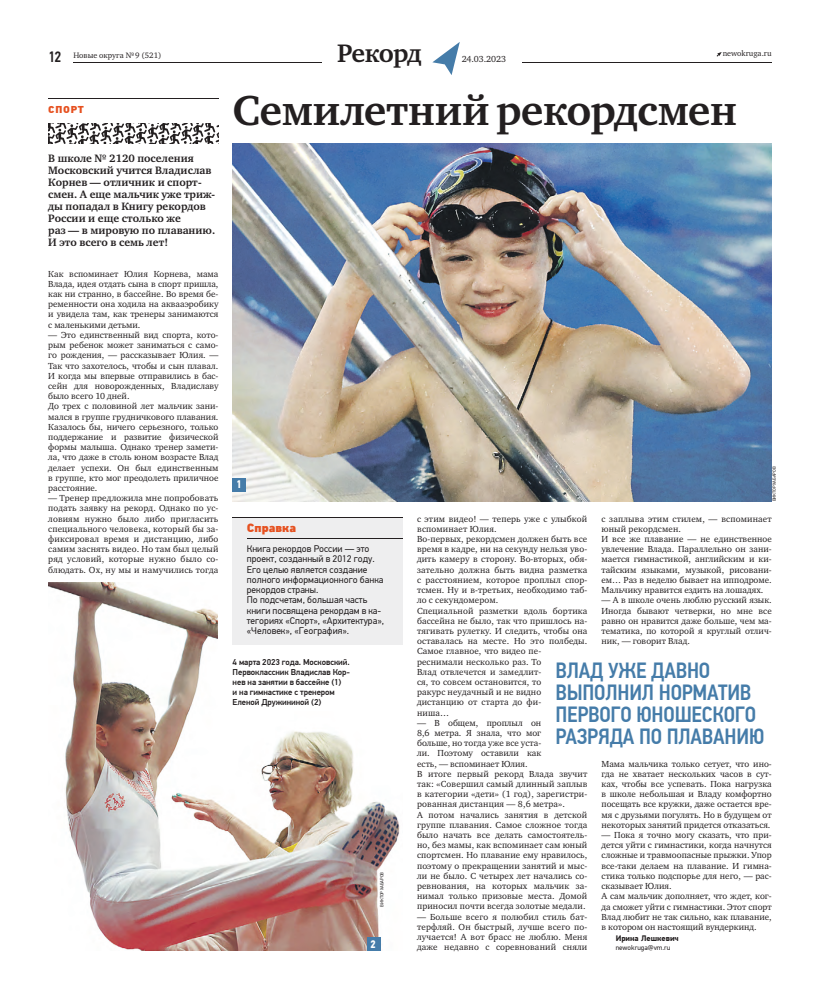
<style>
.page{position:relative;width:820px;height:993px;background:#fff}
.page>*{position:absolute;margin:0;border:0;box-sizing:border-box;transform-origin:0 0}
.t1{font:700 43px "Charter ITC";letter-spacing:-.01em;color:#231f20}
.t2{font:700 26px "Charter ITC";letter-spacing:-.03em;color:#231f20}
.t3{font:500 22px/22px "PF Din Text Cond Pro";letter-spacing:-.01em;color:#457ca9}
.t4{font:500 15px "PF Din Text Cond Pro";color:#231f20}
.t5{font:900 12px "PF Din Text Pro";color:#e65120}
.t6{font:700 11px/12px "Charter ITC";color:#231f20}
.t7{font:700 11px "PF Din Text Cond Pro";color:#fff}
.t8{font:900 10px "PF Din Text Pro";letter-spacing:.07em;color:#e65120}
.t9{font:9.6px/10.2px "PF Din Text Pro";color:#231f20}
.t10{font:9px/10.2px "Charter ITC";letter-spacing:.01em;color:#231f20;text-align:justify}
.t11{font:500 8.5px/10.2px "PF Din Text Pro";letter-spacing:-.01em;color:#231f20}
.t12{font:8px "Charter ITC";color:#231f20}
.t13{font:700 8px "PF Din Text Pro";color:#231f20}
.t14{font:7px "PF Din Text Pro";color:#231f20}
.t15{font:4.5px "PF Din Text Pro";color:#231f20}
</style>
<div class="page">
<svg style="left:716px;top:52px;width:5px;height:5px"></svg>
<hr style="left:73px;top:62px;width:698px;height:1px;background:#231f20">
<div style="left:322px;top:43px;width:199px;height:20px;background:#fff"></div>
<svg style="left:432px;top:42px;width:27px;height:33px"></svg>
<svg style="left:48px;top:123px;width:170px;height:21px"></svg>
<hr style="left:48px;top:99px;width:170px;height:1px;background:#231f20">
<img style="left:232px;top:144px;width:539px;height:357px">
<img style="left:48px;top:582px;width:352px;height:368px">
<div style="left:218px;top:511px;width:192px;height:199px;background:#fff"></div>
<div style="left:232px;top:517px;width:171px;height:127px;background:#eeeeef"></div>
<hr style="left:232px;top:517px;width:171px;height:1px;background:#231f20">
<hr style="left:247px;top:538px;width:155px;height:1px;background:#231f20">
<div style="left:232px;top:478px;width:14px;height:13px;background:#457ca9"></div>
<div style="left:367px;top:937px;width:13px;height:13px;background:#457ca9"></div>
<h3 class="t4" style="left:48px;top:51px;width:15px">12</h3>
<h2 class="t2" style="left:337px;top:37px;width:86px">Рекорд</h2>
<p class="t12" style="left:722px;top:48px;width:51px">newokruga.ru</p>
<p class="t12" style="left:73px;top:50px;width:89px">Новые округа № 9 (521)</p>
<p class="t10" style="left:461px;top:54px;width:46px">24.03.2023</p>
<p class="t8" style="left:48px;top:106px;width:37px">СПОРТ</p>
<p class="t6" style="left:48px;top:152px;width:168px">В школе № 2120 поселения<br>Московский учится Владислав<br>Корнев — отличник и спорт&shy;смен. А еще мальчик уже триж&shy;ды попадал в Книгу рекордов<br>России и еще столько же<br>раз — в мировую по плаванию.<br>И это всего в семь лет!</p>
<p class="t10" style="left:48px;top:268px;width:172px">Как вспоминает Юлия Корнева, мама Влада, идея отдать сына в спорт пришла, как ни странно, в бассейне. Во время бе&shy;ременности она ходила на аквааэробику и увидела там, как тренеры занимаются с маленькими детьми.</p>
<p class="t10" style="left:48px;top:329px;width:172px;text-align:left">— Это единственный вид спорта, кото&shy;рым ребенок может заниматься с само&shy;го рождения, — рассказывает Юлия. — Так что захотелось, чтобы и сын плавал.<br>И когда мы впервые отправились в бас&shy;сейн для новорожденных, Владиславу было всего 10 дней.<br>До трех с половиной лет мальчик зани&shy;мался в группе грудничкового плавания.<br>Казалось бы, ничего серьезного, только поддержание и развитие физической формы малыша. Однако тренер замети&shy;ла, что даже в столь юном возрасте Влад делает успехи. Он был единственным в группе, кто мог преодолеть приличное расстояние.</p>
<p class="t10" style="left:48px;top:493px;width:172px">— Тренер предложила мне попробовать подать заявку на рекорд. Однако по ус&shy;ловиям нужно было либо пригласить специального человека, который бы за&shy;фиксировал время и дистанцию, либо самим заснять видео. Но там был целый ряд условий, которые нужно было со&shy;блюдать. Ох, ну мы и намучились тогда</p>
<h1 class="t1" style="left:232px;top:83px;width:506px">Семилетний рекордсмен</h1>
<p class="t7" style="left:236px;top:480px;width:7px">1</p>
<p class="t15" style="left:772px;top:501px;width:36px;rotate:-90deg">ВИКТОР ХАБАРОВ</p>
<h3 class="t5" style="left:247px;top:523px;width:51px">Справка</h3>
<p class="t9" style="left:247px;top:544px;width:139px">Книга рекордов России — это проект, созданный в 2012 году.<br>Его целью является создание полного информационного банка рекордов страны.<br>По подсчетам, большая часть книги посвящена рекордам в ка&shy;тегориях «Спорт», «Архитектура», «Человек», «География».</p>
<p class="t11" style="left:232px;top:657px;width:119px">4 марта 2023 года. Московский.<br>Первоклассник Владислав Кор&shy;нев на занятии в бассейне (1)<br>и на гимнастике с тренером<br>Еленой Дружининой (2)</p>
<p class="t15" style="left:380px;top:906px;width:36px;rotate:-90deg">ВИКТОР ХАБАРОВ</p>
<p class="t7" style="left:370px;top:939px;width:7px">2</p>
<p class="t10" style="left:417px;top:513px;width:172px;text-align:left">с этим видео! — теперь уже с улыбкой вспоминает Юлия.<br>Во-первых, рекордсмен должен быть все время в кадре, ни на секунду нельзя уво&shy;дить камеру в сторону. Во-вторых, обя&shy;зательно должна быть видна разметка с расстоянием, которое проплыл спор&shy;тсмен. Ну и в-третьих, необходимо таб&shy;ло с секундомером.<br>Специальной разметки вдоль бортика бассейна не было, так что пришлось на&shy;тягивать рулетку. И следить, чтобы она оставалась на месте. Но это полбеды.<br>Самое главное, что видео пе&shy;реснимали несколько раз. То<br>Влад отвлечется и замедлит-<br>ся, то совсем остановится, то<br>ракурс неудачный и не видно дистанцию от старта до фи-<br>ниша…</p>
<p class="t10" style="left:417px;top:717px;width:172px;text-align:left">— В общем, проплыл он<br>8,6 метра. Я знала, что мог<br>больше, но тогда уже все уста-<br>ли. Поэтому оставили как<br>есть, — вспоминает Юлия.<br>В итоге первый рекорд Влада звучит так: «Совершил самый длинный заплыв в категории «дети» (1 год), зарегистри&shy;рованная дистанция — 8,6 метра».<br>А потом начались занятия в детской группе плавания. Самое сложное тогда было начать все делать самостоятель&shy;но, без мамы, как вспоминает сам юный спортсмен. Но плавание ему нравилось, поэтому о прекращении занятий и мыс&shy;ли не было. С четырех лет начались со&shy;ревнования, на которых мальчик за&shy;нимал только призовые места. Домой приносил почти всегда золотые медали.</p>
<p class="t10" style="left:417px;top:911px;width:172px">— Больше всего я полюбил стиль бат&shy;терфляй. Он быстрый, лучше всего по&shy;лучается! А вот брасс не люблю. Меня даже недавно с соревнований сняли</p>
<p class="t10" style="left:601px;top:513px;width:172px;text-align:left">с заплыва этим стилем, — вспоминает юный рекордсмен.<br>И все же плавание — не единственное увлечение Влада. Параллельно он зани&shy;мается гимнастикой, английским и ки&shy;тайским языками, музыкой, рисовани&shy;ем… Раз в неделю бывает на ипподроме.<br>Мальчику нравится ездить на лошадях.</p>
<p class="t10" style="left:601px;top:595px;width:172px">— А в школе очень люблю русский язык.<br>Иногда бывают четверки, но мне все равно он нравится даже больше, чем ма&shy;тематика, по которой я круглый отлич&shy;ник, — говорит Влад.</p>
<h3 class="t3" style="left:555px;top:661px;width:210px">ВЛАД УЖЕ ДАВНО<br>ВЫПОЛНИЛ НОРМАТИВ<br>ПЕРВОГО ЮНОШЕСКОГО<br>РАЗРЯДА ПО ПЛАВАНИЮ</h3>
<p class="t10" style="left:601px;top:758px;width:172px">Мама мальчика только сетует, что ино&shy;гда не хватает нескольких часов в сут&shy;ках, чтобы все успевать. Пока нагрузка в школе небольшая и Владу комфортно посещать все кружки, даже остается вре&shy;мя с друзьями погулять. Но в будущем от некоторых занятий придется отказаться.</p>
<p class="t10" style="left:601px;top:829px;width:172px;text-align:left">— Пока я точно могу сказать, что при&shy;дется уйти с гимнастики, когда начнутся сложные и травмоопасные прыжки. Упор все-таки делаем на плавание. И гимна&shy;стика только подспорье для него, — рас&shy;сказывает Юлия.<br>А сам мальчик дополняет, что ждет, ког&shy;да сможет уйти с гимнастики. Этот спорт Влад любит не так сильно, как плавание, в котором он настоящий вундеркинд.</p>
<p class="t13" style="left:615px;top:935px;width:64px">Ирина Лешкевич</p>
<p class="t14" style="left:615px;top:944px;width:56px">newokruga@vm.ru</p>
</div>
